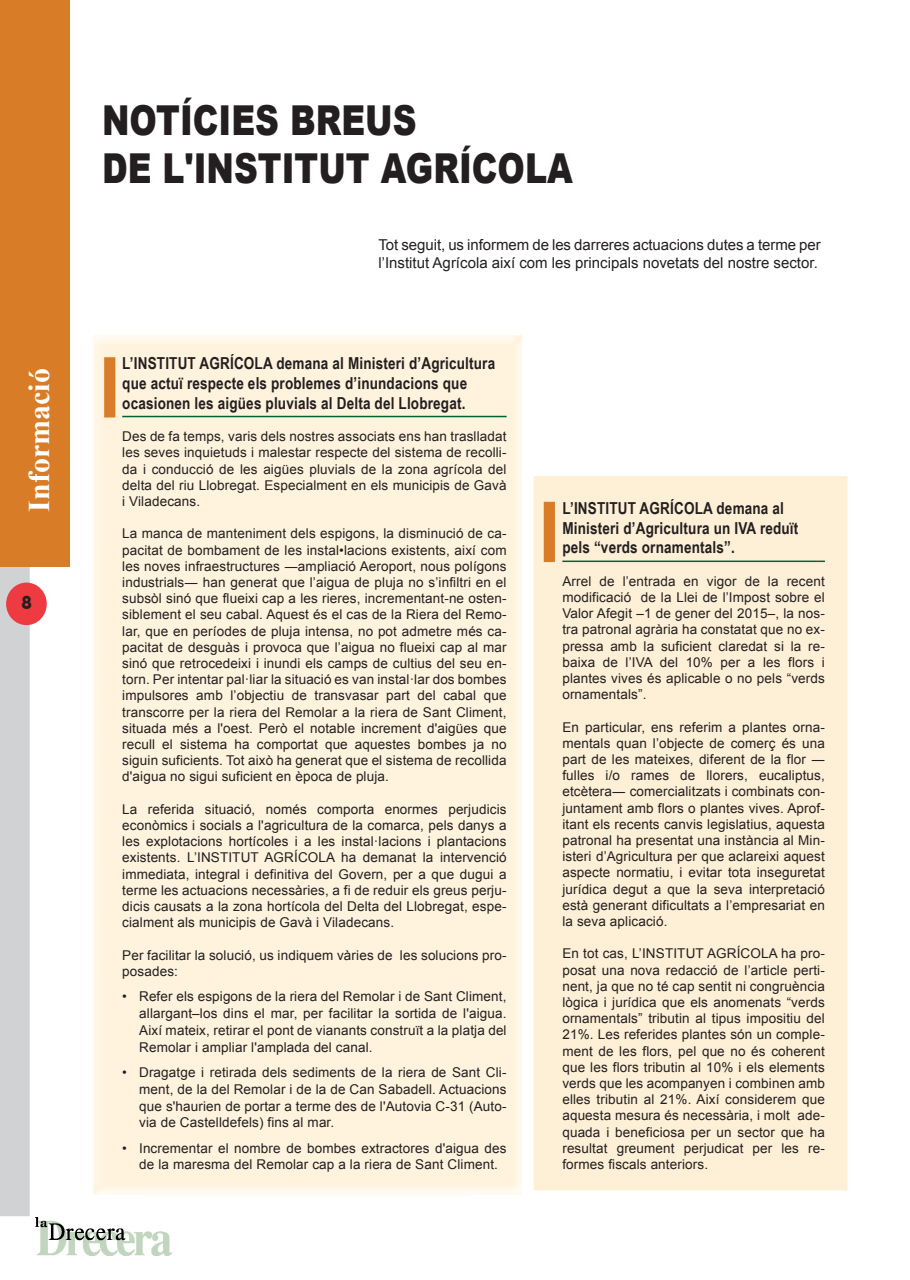
<style>
.page{position:relative;width:910px;height:1280px;background:#fff}
.page>*{position:absolute;margin:0;border:0;box-sizing:border-box;transform-origin:0 0}
.t1{font:900 41.25px/48.2px "Arial";color:#231f20;scale:.8 1}
.t2{font:700 30px "Times New Roman";color:#fff}
.t3{font:18px "VAG Rounded BT";color:#231f20}
.t4{font:700 16.5px/19.8px "Arial Narrow";letter-spacing:.01em;color:#231f20}
.t5{font:15px/18px "Arial";color:#231f20}
.t6{font:13.5px/16.2px "Arial";letter-spacing:.01em;color:#231f20;text-align:justify}
</style>
<div class="page">
<div style="left:2px;top:1px;width:26px;height:1214px;background:#d1d2d4"></div>
<div style="left:0;top:0;width:30px;height:1216px;border:3px solid #d1d2d4"></div>
<div style="left:7px;top:583px;width:39px;height:41px;background:#ee3a41;border-radius:50%"></div>
<div style="left:6px;top:583px;width:41px;height:42px;border:2px solid #ee3a41;border-radius:50%"></div>
<img style="left:36px;top:1217px;width:136px;height:39px">
<div style="left:0;top:0;width:70px;height:566px;background:#d97c27"></div>
<div style="left:534px;top:477px;width:313px;height:713px;background:#fef0d6"></div>
<div style="left:94px;top:388px;width:53px;height:807px;background:#fff3dd"></div>
<hr style="left:122px;top:416px;width:385px;height:1px;background:#00622f">
<hr style="left:562px;top:561px;width:263px;height:1px;background:#00622f">
<div style="left:544px;top:502px;width:10px;height:59px;background:#d97c27"></div>
<div style="left:544px;top:502px;width:11px;height:60px;border:2px solid #d97c27"></div>
<div style="left:105px;top:358px;width:10px;height:59px;background:#d97c27"></div>
<div style="left:104px;top:357px;width:11px;height:60px;border:2px solid #d97c27"></div>
<h2 class="t2" style="left:18px;top:512px;width:145px;rotate:-90deg">Informació</h2>
<h3 class="t3" style="left:22px;top:591px;width:11px">8</h3>
<h1 class="t1" style="left:102px;top:94px;width:590px">NOTÍCIES BREUS<br>DE L'INSTITUT AGRÍCOLA</h1>
<p class="t5" style="left:378px;top:236px;width:444px">Tot seguit, us informem de les darreres actuacions dutes a terme per l’Institut Agrícola així com les principals novetats del nostre sector.</p>
<p class="t4" style="left:122px;top:353px;width:374px">L’INSTITUT AGRÍCOLA demana al Ministeri d’Agricultura que actuï respecte els problemes d’inundacions que ocasionen les aigües pluvials al Delta del Llobregat.</p>
<p class="t6" style="left:122px;top:428px;width:386px">Des de fa temps, varis dels nostres associats ens han traslladat les seves inquietuds i malestar respecte del sistema de recolli&shy;da i conducció de les aigües pluvials de la zona agrícola del delta del riu Llobregat. Especialment en els municipis de Gavà i Viladecans.</p>
<p class="t6" style="left:122px;top:526px;width:386px">La manca de manteniment dels espigons, la disminució de ca&shy;pacitat de bombament de les instal•lacions existents, així com les noves infraestructures ―ampliació Aeroport, nous polígons industrials― han generat que l’aigua de pluja no s’infiltri en el subsòl sinó que flueixi cap a les rieres, incrementant-ne osten&shy;siblement el seu cabal. Aquest és el cas de la Riera del Remo&shy;lar, que en períodes de pluja intensa, no pot admetre més ca&shy;pacitat de desguàs i provoca que l’aigua no flueixi cap al mar sinó que retrocedeixi i inundi els camps de cultius del seu en&shy;torn. Per intentar pal·liar la situació es van instal·lar dos bombes impulsores amb l’objectiu de transvasar part del cabal que transcorre per la riera del Remolar a la riera de Sant Climent, situada més a l'oest. Però el notable increment d'aigües que recull el sistema ha comportat que aquestes bombes ja no siguin suficients. Tot això ha generat que el sistema de recollida d'aigua no sigui suficient en època de pluja.</p>
<p class="t6" style="left:122px;top:801px;width:386px">La referida situació, només comporta enormes perjudicis econòmics i socials a l'agricultura de la comarca, pels danys a les explotacions hortícoles i a les instal·lacions i plantacions existents. L’INSTITUT AGRÍCOLA ha demanat la intervenció immediata, integral i definitiva del Govern, per a que dugui a terme les actuacions necessàries, a fi de reduir els greus perju&shy;dicis causats a la zona hortícola del Delta del Llobregat, espe&shy;cialment als municipis de Gavà i Viladecans.</p>
<p class="t6" style="left:122px;top:947px;width:386px">Per facilitar la solució, us indiquem vàries de les solucions pro&shy;posades:</p>
<p class="t6" style="left:139px;top:988px;width:369px;line-height:16.8px;text-indent:-17px">• Refer els espigons de la riera del Remolar i de Sant Climent, allargant–los dins el mar, per facilitar la sortida de l'aigua.<br>Així mateix, retirar el pont de vianants construït a la platja del Remolar i ampliar l'amplada del canal.</p>
<p class="t6" style="left:139px;top:1064px;width:369px;line-height:16.8px;text-indent:-17px">• Dragatge i retirada dels sediments de la riera de Sant Cli&shy;ment, de la del Remolar i de la de Can Sabadell. Actuacions que s'haurien de portar a terme des de l'Autovia C-31 (Auto&shy;via de Castelldefels) fins al mar.</p>
<p class="t6" style="left:139px;top:1139px;width:369px;line-height:16.8px;text-indent:-17px">• Incrementar el nombre de bombes extractores d'aigua des de la maresma del Remolar cap a la riera de Sant Climent.</p>
<p class="t4" style="left:562px;top:497px;width:238px">L’INSTITUT AGRÍCOLA demana al<br>Ministeri d’Agricultura un IVA reduït pels “verds ornamentals”.</p>
<p class="t6" style="left:562px;top:573px;width:264px">Arrel de l’entrada en vigor de la recent modificació de la Llei de l’Impost sobre el Valor Afegit –1 de gener del 2015–, la nos&shy;tra patronal agrària ha constatat que no ex&shy;pressa amb la suficient claredat si la re&shy;baixa de l’IVA del 10% per a les flors i plantes vives és aplicable o no pels “verds ornamentals”.</p>
<p class="t6" style="left:562px;top:719px;width:264px">En particular, ens referim a plantes orna&shy;mentals quan l’objecte de comerç és una part de les mateixes, diferent de la flor ― fulles i/o rames de llorers, eucaliptus, etcètera― comercialitzats i combinats con&shy;juntament amb flors o plantes vives. Aprof&shy;itant els recents canvis legislatius, aquesta patronal ha presentat una instància al Min&shy;isteri d’Agricultura per que aclareixi aquest aspecte normatiu, i evitar tota inseguretat jurídica degut a que la seva interpretació està generant dificultats a l’empresariat en la seva aplicació.</p>
<p class="t6" style="left:562px;top:946px;width:264px">En tot cas, L’INSTITUT AGRÍCOLA ha pro&shy;posat una nova redacció de l’article perti&shy;nent, ja que no té cap sentit ni congruència lògica i jurídica que els anomenats “verds ornamentals” tributin al tipus impositiu del 21%. Les referides plantes són un comple&shy;ment de les flors, pel que no és coherent que les flors tributin al 10% i els elements verds que les acompanyen i combinen amb elles tributin al 21%. Així considerem que aquesta mesura és necessària, i molt ade&shy;quada i beneficiosa per un sector que ha resultat greument perjudicat per les re&shy;formes fiscals anteriors.</p>
</div>
